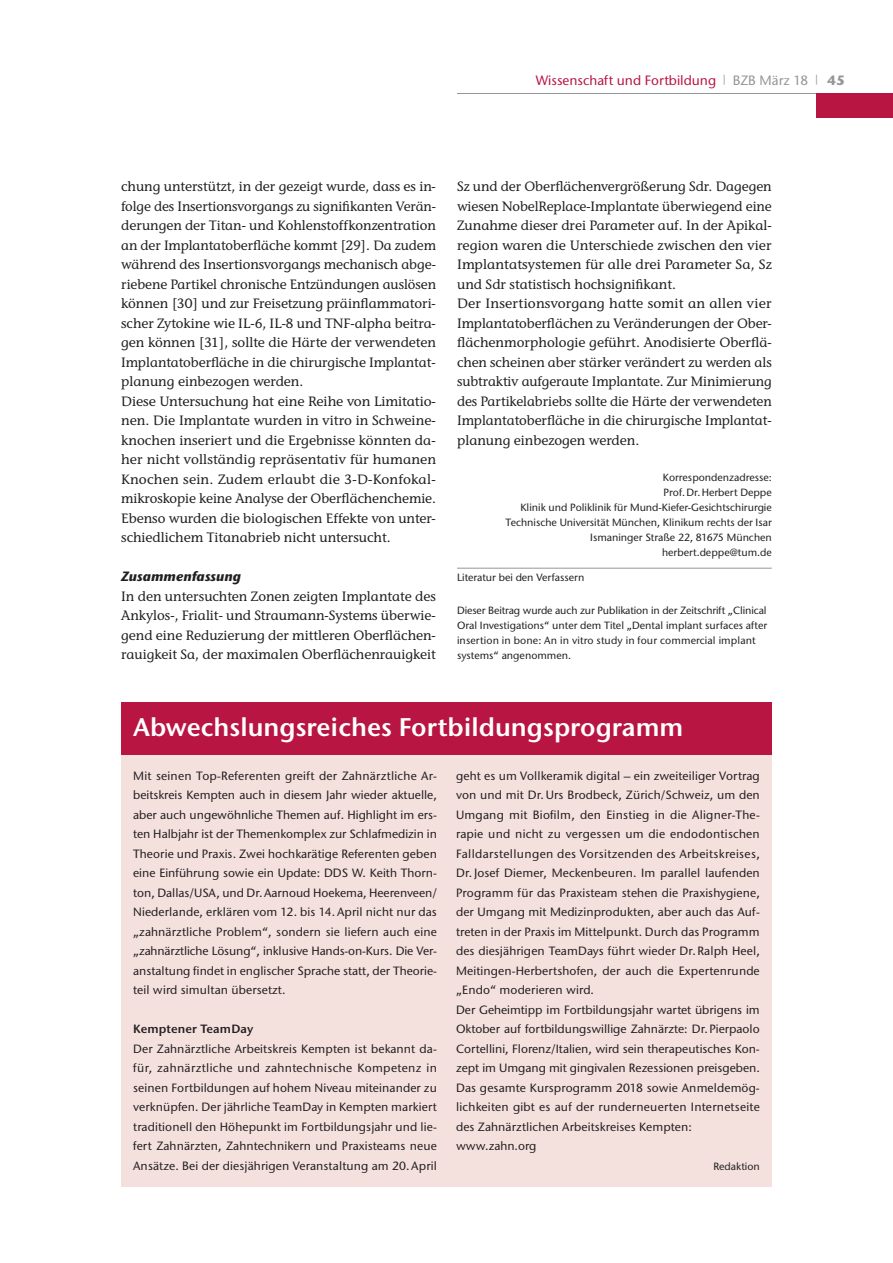
<style>
.page{position:relative;width:893px;height:1263px;background:#fff}
.page>*{position:absolute;margin:0;border:0;box-sizing:border-box;transform-origin:0 0}
.t1{font:600 25.5px "Stone Sans ITC Pro";color:#fff}
.t2{font:500 13.5px/19.5px "Stone Inf ITC Std";color:#231f20}
.t3{font:500 13.5px "Stone Sans ITC Std";color:#b91542}
.t4{font:italic 700 13.5px "Stone Sans ITC Std";color:#231f20}
.t5{font:500 12px/19.5px "Stone Sans ITC Std";letter-spacing:.01em;color:#231f20;text-align:justify}
.t6{font:600 12px "Stone Sans ITC Pro";letter-spacing:.01em;color:#231f20}
.t7{font:500 10.5px/15px "Stone Sans ITC Std";color:#231f20;text-align:right}
.s1{color:#939598}
.s2{font-weight:700;color:#939598}
</style>
<div class="page">
<hr style="left:457px;top:568px;width:315px;height:1px;background:#939598">
<div style="left:121px;top:702px;width:651px;height:484px;background:#f4e1de"></div>
<div style="left:121px;top:702px;width:651px;height:52px;background:#b91542"></div>
<hr style="left:457px;top:94px;width:436px;height:1px;background:#939598">
<div style="left:816px;top:94px;width:77px;height:24px;background:#b91542"></div>
<p class="t3" style="left:536px;top:75px;width:311px">Wissenschaft und Fortbildung <sup>|</sup> <span class="s1">BZB März 18</span> <sup>|</sup> <span class="s2">45</span></p>
<p class="t2" style="left:121px;top:178px;width:316px">chung unterstützt, in der gezeigt wurde, dass es in&shy;folge des Insertionsvorgangs zu signifikanten Verän&shy;derungen der Titan- und Kohlenstoffkonzentration an der Implantatoberfläche kommt [29]. Da zudem während des Insertionsvorgangs mechanisch abge&shy;riebene Partikel chronische Entzündungen auslösen können [30] und zur Freisetzung präinflammatori&shy;scher Zytokine wie IL-6, IL-8 und TNF-alpha beitra&shy;gen können [31], sollte die Härte der verwendeten Implantatoberfläche in die chirurgische Implantat&shy;planung einbezogen werden.<br>Diese Untersuchung hat eine Reihe von Limitatio&shy;nen. Die Implantate wurden in vitro in Schweine&shy;knochen inseriert und die Ergebnisse könnten da&shy;her nicht vollständig repräsentativ für humanen Knochen sein. Zudem erlaubt die 3-D-Konfokal&shy;mikroskopie keine Analyse der Oberflächenchemie.<br>Ebenso wurden die biologischen Effekte von unter&shy;schiedlichem Titanabrieb nicht untersucht.</p>
<p class="t4" style="left:121px;top:571px;width:121px">Zusammenfassung</p>
<p class="t2" style="left:121px;top:588px;width:316px;text-align:justify">In den untersuchten Zonen zeigten Implantate des Ankylos-, Frialit- und Straumann-Systems überwie&shy;gend eine Reduzierung der mittleren Oberflächen&shy;rauigkeit Sa, der maximalen Oberflächenrauigkeit</p>
<p class="t2" style="left:457px;top:178px;width:316px">Sz und der Oberflächenvergrößerung Sdr. Dagegen wiesen NobelReplace-Implantate überwiegend eine Zunahme dieser drei Parameter auf. In der Apikal&shy;region waren die Unterschiede zwischen den vier Implantatsystemen für alle drei Parameter Sa, Sz und Sdr statistisch hochsignifikant.<br>Der Insertionsvorgang hatte somit an allen vier Implantatoberflächen zu Veränderungen der Ober&shy;flächenmorphologie geführt. Anodisierte Oberflä&shy;chen scheinen aber stärker verändert zu werden als subtraktiv aufgeraute Implantate. Zur Minimierung des Partikelabriebs sollte die Härte der verwendeten Implantatoberfläche in die chirurgische Implantat&shy;planung einbezogen werden.</p>
<p class="t7" style="left:506px;top:471px;width:268px">Korrespondenzadresse:<br>Prof. Dr. Herbert Deppe<br>Klinik und Poliklinik für Mund-Kiefer-Gesichtschirurgie Technische Universität München, Klinikum rechts der Isar Ismaninger Straße 22, 81675 München herbert.deppe@tum.de</p>
<p class="t7" style="left:457px;top:571px;width:129px">Literatur bei den Verfassern</p>
<p class="t7" style="left:457px;top:604px;width:312px;text-align:left">Dieser Beitrag wurde auch zur Publikation in der Zeitschrift „Clinical Oral Investigations“ unter dem Titel „Dental implant surfaces after insertion in bone: An in vitro study in four commercial implant systems“ angenommen.</p>
<h1 class="t1" style="left:133px;top:717px;width:552px">Abwechslungsreiches Fortbildungsprogramm</h1>
<p class="t5" style="left:133px;top:767px;width:305px">Mit seinen Top-Referenten greift der Zahnärztliche Ar&shy;beitskreis Kempten auch in diesem Jahr wieder aktuelle, aber auch ungewöhnliche Themen auf. Highlight im ers&shy;ten Halbjahr ist der Themenkomplex zur Schlafmedizin in Theorie und Praxis. Zwei hochkarätige Referenten geben eine Einführung sowie ein Update: DDS W. Keith Thorn&shy;ton, Dallas/USA, und Dr. Aarnoud Hoekema, Heerenveen/ Niederlande, erklären vom 12. bis 14. April nicht nur das „zahnärztliche Problem“, sondern sie liefern auch eine „zahnärztliche Lösung“, inklusive Hands-on-Kurs. Die Ver&shy;anstaltung findet in englischer Sprache statt, der Theorie&shy;teil wird simultan übersetzt.</p>
<p class="t6" style="left:133px;top:1024px;width:122px">Kemptener TeamDay</p>
<p class="t5" style="left:133px;top:1040px;width:305px">Der Zahnärztliche Arbeitskreis Kempten ist bekannt da&shy;für, zahnärztliche und zahntechnische Kompetenz in seinen Fortbildungen auf hohem Niveau miteinander zu verknüpfen. Der jährliche TeamDay in Kempten markiert traditionell den Höhepunkt im Fortbildungsjahr und lie&shy;fert Zahnärzten, Zahntechnikern und Praxisteams neue Ansätze. Bei der diesjährigen Veranstaltung am 20. April</p>
<p class="t5" style="left:456px;top:767px;width:305px;text-align:left">geht es um Vollkeramik digital – ein zweiteiliger Vortrag von und mit Dr. Urs Brodbeck, Zürich/Schweiz, um den Umgang mit Biofilm, den Einstieg in die Aligner-The&shy;rapie und nicht zu vergessen um die endodontischen Falldarstellungen des Vorsitzenden des Arbeitskreises, Dr. Josef Diemer, Meckenbeuren. Im parallel laufenden Programm für das Praxisteam stehen die Praxishygiene, der Umgang mit Medizinprodukten, aber auch das Auf&shy;treten in der Praxis im Mittelpunkt. Durch das Programm des diesjährigen TeamDays führt wieder Dr. Ralph Heel, Meitingen-Herbertshofen, der auch die Expertenrunde „Endo“ moderieren wird.<br>Der Geheimtipp im Fortbildungsjahr wartet übrigens im Oktober auf fortbildungswillige Zahnärzte: Dr. Pierpaolo Cortellini, Florenz/Italien, wird sein therapeutisches Kon&shy;zept im Umgang mit gingivalen Rezessionen preisgeben.<br>Das gesamte Kursprogramm 2018 sowie Anmeldemög&shy;lichkeiten gibt es auf der runderneuerten Internetseite des Zahnärztlichen Arbeitskreises Kempten: www.zahn.org</p>
<p class="t7" style="left:713px;top:1159px;width:48px">Redaktion</p>
</div>
